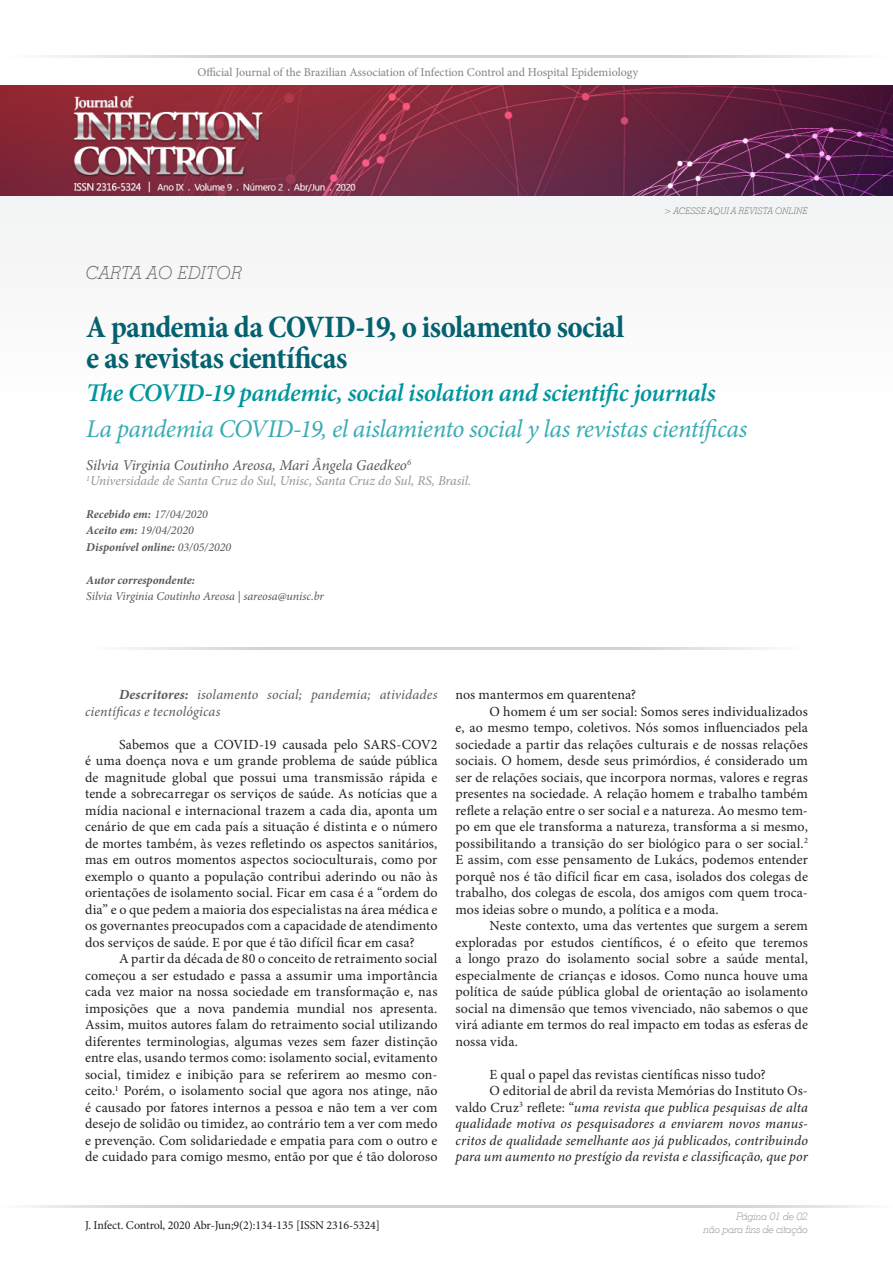
<style>
.page{position:relative;width:893px;height:1263px;background:#fff}
.page>*{position:absolute;margin:0;border:0;box-sizing:border-box;transform-origin:0 0}
.TITULO_OK{font:700 condensed 31.5px "Minion Pro";letter-spacing:-.02em;color:#036170}
.TITULO_OK-2{font:italic 25.5px "Minion Pro";letter-spacing:-.02em;color:#39acb4}
.TITULO_INGLES{font:italic 600 25.5px "Minion Pro";letter-spacing:-.02em;color:#00959d}
.TITULOS_CARTOLAS{font:italic 300 18px "Stymie BT";letter-spacing:.015em;color:#6c6d70}
.médico{font:italic 15px "Minion Pro";letter-spacing:-.005em;color:#57585a}
.texto_ok{font:13.95px/16.5px "Minion Pro";letter-spacing:.005em;color:#231f20;text-align:justify}
.texto_ok-2{font:italic 13.95px/16.5px "Minion Pro";letter-spacing:.01em;color:#231f20;text-align:justify}
.texto_ok-3{font:italic 13.95px/16.5px "Minion Pro";letter-spacing:.01em;color:#57585a}
.médico_Instituição{font:italic 13.5px "Minion Pro";letter-spacing:-.005em;color:#939598}
.t1{font:12px "Minion Pro";color:#808285}
.médico-2{font:italic 700 12px "Minion Pro";letter-spacing:-.005em;color:#57585a}
.médico-3{font:italic 12px "Minion Pro";letter-spacing:-.005em;color:#57585a}
.t2{font:12px "Minion Pro";letter-spacing:-.01em;color:#241e1b}
.t3{font:italic 300 10.5px "Stymie BT";letter-spacing:-.03em;color:#939598}
.t4{font:italic 300 9px "Stymie BT";letter-spacing:.015em;color:#6c6d70}
.s1{font-style:italic;color:#fff}
.s2{font-style:italic;font-size:10.5px;color:#fff}
.s3{font-family:"Myriad Pro";font-style:italic;font-size:10.5px;color:#fff}
.s4{font-weight:400}
.s5{font-weight:700}
.s6{font-style:normal}
</style>
<div class="page">
<div style="left:0;top:85px;width:893px;height:333px;background:#f8f8f9"></div>
<hr style="left:0;top:55px;width:446px;height:3px;background:#d1d2d4">
<hr style="left:446px;top:55px;width:447px;height:3px;background:#d1d2d4">
<hr style="left:1px;top:1205px;width:446px;height:3px;background:#d1d2d4">
<hr style="left:447px;top:1205px;width:446px;height:3px;background:#d1d2d4">
<img style="left:0;top:85px;width:893px;height:111px">
<hr style="left:85px;top:647px;width:362px;height:3px;background:#d1d2d4">
<hr style="left:447px;top:647px;width:361px;height:3px;background:#d1d2d4">
<p class="t1" style="left:197px;top:64px;width:500px">Official Journal of the Brazilian Association of Infection Control and Hospital Epidemiology <span class="s1">P</span><span class="s2">rofessi</span><span class="s3">onals</span></p>
<p class="TITULOS_CARTOLAS" style="left:86px;top:262px;width:158px">CARTA AO EDITOR</p>
<p class="t4" style="left:664px;top:205px;width:145px">&gt; ACESSE AQUI A REVISTA ONLINE</p>
<p class="TITULO_OK" style="left:86px;top:305px;width:539px">A pandemia da COVID-19, o isolamento social</p>
<p class="TITULO_OK" style="left:86px;top:336px;width:263px">e as revistas científicas</p>
<p class="TITULO_INGLES" style="left:86px;top:375px;width:631px">The COVID-19 pandemic, social isolation and scientific journals</p>
<p class="TITULO_OK-2" style="left:86px;top:412px;width:663px">La pandemia COVID-19, el aislamiento social y las revistas científicas</p>
<p class="médico" style="left:86px;top:455px;width:326px">Silvia Virginia Coutinho Areosa, Mari Ângela Gaedkeo<sup>6</sup></p>
<p class="médico_Instituição" style="left:86px;top:472px;width:387px"><sup>1</sup>Universidade de Santa Cruz do Sul, Unisc, Santa Cruz do Sul, RS, Brasil.</p>
<p class="médico-2" style="left:86px;top:505px;width:123px">Recebido em: <span class="s4">17/04/2020</span></p>
<p class="médico-3" style="left:86px;top:522px;width:109px"><span class="s5">Aceito em:</span> 19/04/2020</p>
<p class="médico-2" style="left:86px;top:538px;width:147px">Disponível online: <span class="s4">03/05/2020</span></p>
<p class="médico-2" style="left:86px;top:571px;width:110px">Autor correspondente:</p>
<p class="médico-3" style="left:86px;top:588px;width:239px">Silvia Virginia Coutinho Areosa | sareosa@unisc.br</p>
<p class="texto_ok-3" style="left:85px;top:686px;width:354px;text-indent:34px"><span class="s5">Descritores:</span> isolamento social; pandemia; atividades científicas e tecnológicas</p>
<p class="texto_ok" style="left:85px;top:736px;width:354px;text-indent:34px">Sabemos que a COVID-19 causada pelo SARS-COV2 é uma doença nova e um grande problema de saúde pública de magnitude global que possui uma transmissão rápida e tende a sobrecarregar os serviços de saúde. As notícias que a mídia nacional e internacional trazem a cada dia, aponta um cenário de que em cada país a situação é distinta e o número de mortes também, às vezes refletindo os aspectos sanitários, mas em outros momentos aspectos socioculturais, como por exemplo o quanto a população contribui aderindo ou não às orientações de isolamento social. Ficar em casa é a “ordem do dia” e o que pedem a maioria dos especialistas na área médica e os governantes preocupados com a capacidade de atendimento dos serviços de saúde. E por que é tão difícil ficar em casa?</p>
<p class="texto_ok" style="left:85px;top:951px;width:354px;text-indent:34px">A partir da década de 80 o conceito de retraimento social começou a ser estudado e passa a assumir uma importância cada vez maior na nossa sociedade em transformação e, nas imposições que a nova pandemia mundial nos apresenta.<br>Assim, muitos autores falam do retraimento social utilizando diferentes terminologias, algumas vezes sem fazer distinção entre elas, usando termos como: isolamento social, evitamento social, timidez e inibição para se referirem ao mesmo con&shy;ceito.<sup>1</sup> Porém, o isolamento social que agora nos atinge, não é causado por fatores internos a pessoa e não tem a ver com desejo de solidão ou timidez, ao contrário tem a ver com medo e prevenção. Com solidariedade e empatia para com o outro e de cuidado para comigo mesmo, então por que é tão doloroso</p>
<p class="texto_ok" style="left:455px;top:687px;width:182px">nos mantermos em quarentena?</p>
<p class="texto_ok" style="left:455px;top:703px;width:354px;text-indent:34px">O homem é um ser social: Somos seres individualizados e, ao mesmo tempo, coletivos. Nós somos influenciados pela sociedade a partir das relações culturais e de nossas relações sociais. O homem, desde seus primórdios, é considerado um ser de relações sociais, que incorpora normas, valores e regras presentes na sociedade. A relação homem e trabalho também reflete a relação entre o ser social e a natureza. Ao mesmo tem&shy;po em que ele transforma a natureza, transforma a si mesmo, possibilitando a transição do ser biológico para o ser social.<sup>2<br></sup>E assim, com esse pensamento de Lukács, podemos entender porquê nos é tão difícil ficar em casa, isolados dos colegas de trabalho, dos colegas de escola, dos amigos com quem troca&shy;mos ideias sobre o mundo, a política e a moda.</p>
<p class="texto_ok" style="left:455px;top:918px;width:354px;text-indent:34px">Neste contexto, uma das vertentes que surgem a serem exploradas por estudos científicos, é o efeito que teremos a longo prazo do isolamento social sobre a saúde mental, especialmente de crianças e idosos. Como nunca houve uma política de saúde pública global de orientação ao isolamento social na dimensão que temos vivenciado, não sabemos o que virá adiante em termos do real impacto em todas as esferas de nossa vida.</p>
<p class="texto_ok" style="left:489px;top:1066px;width:278px">E qual o papel das revistas científicas nisso tudo?</p>
<p class="texto_ok-2" style="left:455px;top:1082px;width:354px;text-indent:34px"><span class="s6">O editorial de abril da revista Memórias do Instituto Os&shy;valdo Cruz</span><sup>3</sup> <span class="s6">reflete: “</span>uma revista que publica pesquisas de alta qualidade motiva os pesquisadores a enviarem novos manus&shy;critos de qualidade semelhante aos já publicados, contribuindo para um aumento no prestígio da revista e classificação, que por</p>
<p class="t2" style="left:85px;top:1217px;width:296px">J. Infect. Control, 2020 Abr-Jun;9(2):134-135 [ISSN 2316-5324]</p>
<p class="t3" style="left:736px;top:1210px;width:73px">Página 01 de 02</p>
<p class="t3" style="left:704px;top:1222px;width:106px">não para fins de citação</p>
</div>
